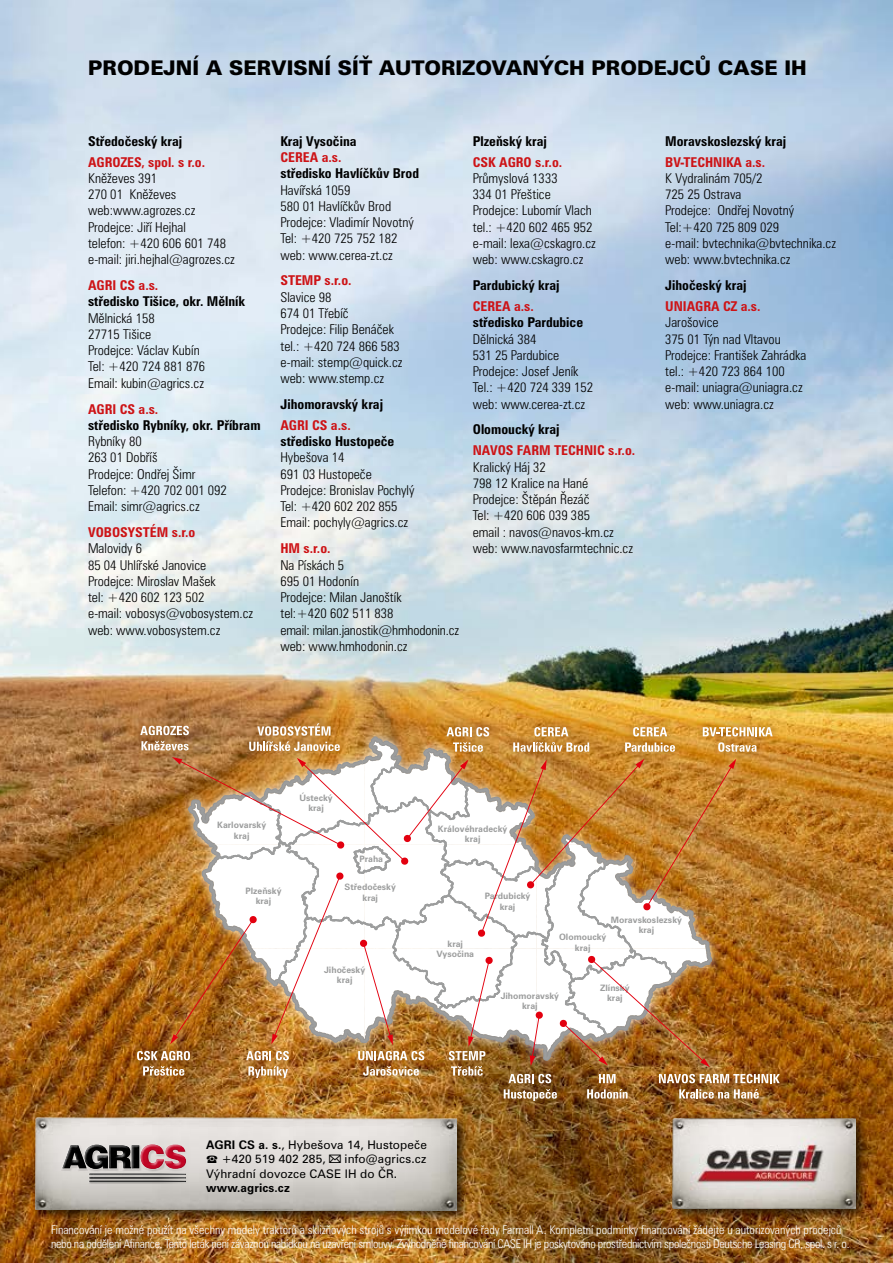
<style>
.page{position:relative;width:893px;height:1263px;background:#fff}
.page>*{position:absolute;margin:0;border:0;box-sizing:border-box;transform-origin:0 0}
.t1{font:900 20.25px "Zurich AT";color:#000}
.t2{font:300 condensed 13.5px/16.4px "Zurich AT";color:#000}
.t3{font:700 condensed 13.5px "Zurich AT";color:#000}
.t4{font:700 condensed 13.5px "Zurich AT";color:#cd1316}
.t5{font:300 condensed 12px/14.4px "Zurich AT";letter-spacing:-.025em;color:#fff}
.t6{font:11.85px/14.2px "Zurich AT";letter-spacing:.01em;color:#000}
.t7{font:700 11.85px "Zurich AT";letter-spacing:.01em;color:#000}
.t8{font:700 8.85px/10.6px "Zurich AT";color:#9c9d9d;text-align:center}
.s1{font-weight:700}
</style>
<div class="page">
<img style="left:0;top:0;width:893px;height:1263px">
<div style="left:668px;top:1113px;width:201px;height:109px;background:#000;opacity:.75"></div>
<img style="left:673px;top:1118px;width:182px;height:91px">
<div style="left:30px;top:1112px;width:291px;height:111px;background:#000;opacity:.75"></div>
<img style="left:36px;top:1117px;width:146px;height:92px">
<div style="left:182px;top:1113px;width:288px;height:111px;background:#000;opacity:.75"></div>
<img style="left:53px;top:1118px;width:404px;height:92px">
<img style="left:84px;top:1119px;width:208px;height:90px">
<svg style="left:60px;top:1143px;width:128px;height:40px"></svg>
<svg style="left:61px;top:1144px;width:128px;height:39px;background:#92797c"></svg>
<div style="left:128px;top:714px;width:660px;height:395px;background:#834a16;opacity:.75"></div>
<svg style="left:504px;top:1089px;width:53px;height:12px"></svg>
<svg style="left:587px;top:1089px;width:41px;height:9px"></svg>
<svg style="left:679px;top:1089px;width:80px;height:9px"></svg>
<img style="left:137px;top:723px;width:643px;height:360px">
<svg style="left:207px;top:1156px;width:10px;height:7px"></svg>
<svg style="left:329px;top:1155px;width:12px;height:8px"></svg>
<h1 class="t1" style="left:88px;top:55px;width:720px">PRODEJNÍ A SERVISNÍ SÍŤ AUTORIZOVANÝCH PRODEJCŮ CASE IH</h1>
<p class="t3" style="left:88px;top:133px;width:96px">Středočeský kraj</p>
<p class="t4" style="left:88px;top:153px;width:119px">AGROZES, spol. s r.o.</p>
<p class="t2" style="left:88px;top:170px;width:148px">Kněževes 391<br>270 01 Kněževes web:www.agrozes.cz<br>Prodejce: Jiří Hejhal<br>telefon: +420 606 601 748 e-mail: jiri.hejhal@agrozes.cz</p>
<p class="t4" style="left:88px;top:277px;width:72px">AGRI CS a.s.</p>
<p class="t3" style="left:88px;top:293px;width:159px">středisko Tišice, okr. Mělník</p>
<p class="t2" style="left:88px;top:310px;width:119px">Mělnická 158<br>27715 Tišice<br>Prodejce: Václav Kubín<br>Tel: +420 724 881 876<br>Email: kubin@agrics.cz</p>
<p class="t4" style="left:88px;top:400px;width:72px">AGRI CS a.s.</p>
<p class="t3" style="left:88px;top:417px;width:174px">středisko Rybníky, okr. Příbram</p>
<p class="t2" style="left:88px;top:433px;width:140px">Rybníky 80<br>263 01 Dobříš<br>Prodejce: Ondřej Šimr<br>Telefon: +420 702 001 092<br>Email: simr@agrics.cz</p>
<p class="t4" style="left:88px;top:524px;width:109px">VOBOSYSTÉM s.r.o</p>
<p class="t2" style="left:88px;top:540px;width:167px">Malovidy 6<br>85 04 Uhlířské Janovice<br>Prodejce: Miroslav Mašek<br>tel: +420 602 123 502<br>e-mail: vobosys@vobosystem.cz web: www.vobosystem.cz</p>
<p class="t3" style="left:280px;top:133px;width:78px">Kraj Vysočina</p>
<p class="t4" style="left:280px;top:149px;width:63px">CEREA a.s.</p>
<p class="t3" style="left:280px;top:165px;width:140px">středisko Havlíčkův Brod</p>
<p class="t2" style="left:280px;top:181px;width:135px">Havířská 1059<br>580 01 Havlíčkův Brod<br>Prodejce: Vladimír Novotný<br>Tel: +420 725 752 182 web: www.cerea-zt.cz</p>
<p class="t4" style="left:280px;top:272px;width:73px">STEMP s.r.o.</p>
<p class="t2" style="left:280px;top:289px;width:124px">Slavice 98<br>674 01 Třebíč<br>Prodejce: Filip Benáček tel.: +420 724 866 583 e-mail: stemp@quick.cz web: www.stemp.cz</p>
<p class="t3" style="left:280px;top:396px;width:104px">Jihomoravský kraj</p>
<p class="t4" style="left:280px;top:417px;width:72px">AGRI CS a.s.</p>
<p class="t3" style="left:280px;top:433px;width:115px">středisko Hustopeče</p>
<p class="t2" style="left:280px;top:449px;width:136px">Hybešova 14<br>691 03 Hustopeče<br>Prodejce: Bronislav Pochylý<br>Tel: +420 602 202 855<br>Email: pochyly@agrics.cz</p>
<p class="t4" style="left:280px;top:540px;width:52px">HM s.r.o.</p>
<p class="t2" style="left:280px;top:556px;width:180px">Na Pískách 5<br>695 01 Hodonín<br>Prodejce: Milan Janoštík<br>tel:+420 602 511 838<br>email: milan.janostik@hmhodonin.cz web: www.hmhodonin.cz</p>
<p class="t3" style="left:473px;top:133px;width:75px">Plzeňský kraj</p>
<p class="t4" style="left:473px;top:153px;width:91px">CSK AGRO s.r.o.</p>
<p class="t2" style="left:473px;top:170px;width:125px">Průmyslová 1333<br>334 01 Přeštice<br>Prodejce: Lubomír Vlach tel.: +420 602 465 952 e-mail: lexa@cskagro.cz web: www.cskagro.cz</p>
<p class="t3" style="left:473px;top:277px;width:88px">Pardubický kraj</p>
<p class="t4" style="left:473px;top:298px;width:63px">CEREA a.s.</p>
<p class="t3" style="left:473px;top:314px;width:112px">středisko Pardubice</p>
<p class="t2" style="left:473px;top:330px;width:122px">Dělnická 384<br>531 25 Pardubice<br>Prodejce: Josef Jeník<br>Tel.: +420 724 339 152 web: www.cerea-zt.cz</p>
<p class="t3" style="left:473px;top:421px;width:88px">Olomoucký kraj</p>
<p class="t4" style="left:473px;top:442px;width:164px">NAVOS FARM TECHNIC s.r.o.</p>
<p class="t2" style="left:473px;top:458px;width:162px">Kralický Háj 32<br>798 12 Kralice na Hané<br>Prodejce: Štěpán Řezáč<br>Tel: +420 606 039 385<br>email : navos@navos-km.cz web: www.navosfarmtechnic.cz</p>
<p class="t3" style="left:665px;top:133px;width:123px">Moravskoslezský kraj</p>
<p class="t4" style="left:665px;top:153px;width:102px">BV-TECHNIKA a.s.</p>
<p class="t2" style="left:665px;top:170px;width:172px">K Vydralinám 705/2<br>725 25 Ostrava<br>Prodejce: Ondřej Novotný<br>Tel:+420 725 809 029<br>e-mail: bvtechnika@bvtechnika.cz web: www.bvtechnika.cz</p>
<p class="t3" style="left:665px;top:277px;width:83px">Jihočeský kraj</p>
<p class="t4" style="left:665px;top:298px;width:97px">UNIAGRA CZ a.s.</p>
<p class="t2" style="left:665px;top:314px;width:143px">Jarošovice<br>375 01 Týn nad Vltavou<br>Prodejce: František Zahrádka tel.: +420 723 864 100 e-mail: uniagra@uniagra.cz web: www.uniagra.cz</p>
<p class="t8" style="left:217px;top:820px;width:51px">Karlovarský kraj</p>
<p class="t8" style="left:245px;top:885px;width:38px">Plzeňský kraj</p>
<p class="t8" style="left:299px;top:792px;width:35px">Ústecký kraj</p>
<p class="t8" style="left:360px;top:853px;width:25px">Praha</p>
<p class="t8" style="left:345px;top:882px;width:53px">Středočeský kraj</p>
<p class="t8" style="left:438px;top:823px;width:71px">Královéhradecký kraj</p>
<p class="t8" style="left:485px;top:890px;width:47px">Pardubický kraj</p>
<p class="t8" style="left:324px;top:964px;width:43px">Jihočeský kraj</p>
<p class="t8" style="left:436px;top:938px;width:39px">kraj<br>Vysočina</p>
<p class="t8" style="left:611px;top:914px;width:73px">Moravskoslezský kraj</p>
<p class="t8" style="left:559px;top:931px;width:49px">Olomoucký kraj</p>
<p class="t8" style="left:501px;top:990px;width:60px">Jihomoravský kraj</p>
<p class="t8" style="left:600px;top:982px;width:31px">Zlínský kraj</p>
<p class="t6" style="left:222px;top:1137px;width:207px;text-indent:-15px"><span class="s1">AGRI CS a. s.</span>, Hybešova 14, Hustopeče +420 519 402 285,</p>
<p class="t6" style="left:206px;top:1152px;width:221px;text-indent:138px">info@agrics.cz<br>Výhradní dovozce CASE IH do ČR.</p>
<p class="t7" style="left:206px;top:1180px;width:85px">www.agrics.cz</p>
<p class="t5" style="left:51px;top:1222px;width:800px">Financování je možné použít na všechny modely traktorů a sklizňových strojů s výjimkou modelové řady Farmall A. Kompletní podmínky financování žádejte u autorizovaných prodejců nebo na oddělení Afinance. Tento leták není závaznou nabídkou na uzavření smlouvy. Zvýhodněné financování CASE IH je poskytováno prostřednictvím společnosti Deutsche Leasing CR, spol. s r. o.</p>
</div>
